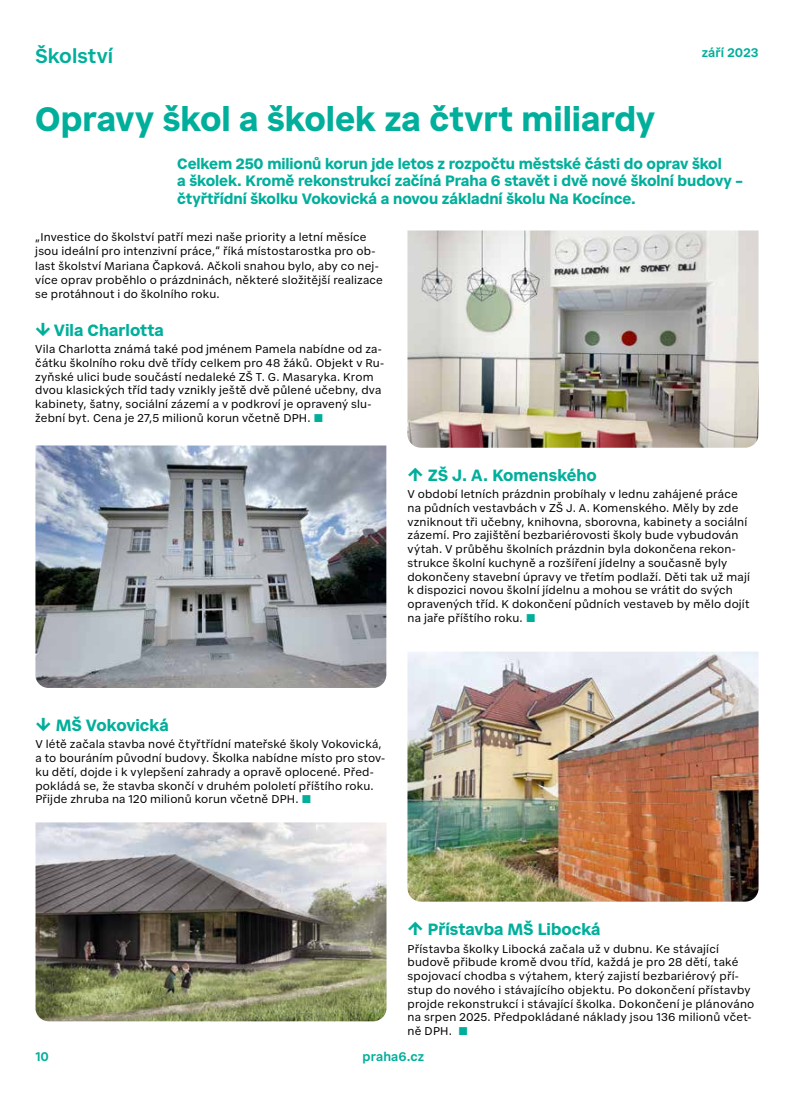
<style>
.page{position:relative;width:794px;height:1110px;background:#fff}
.page>*{position:absolute;margin:0;border:0;box-sizing:border-box;transform-origin:0 0}
.t1{font:700 33.75px "Civil Premium";color:#00af9b}
.t2{font:600 20px "Civil Premium";color:#00af9b}
.t3{font:700 16.25px "Civil Premium";color:#00af9b}
.t4{font:700 15px/17.5px "Civil Premium";letter-spacing:-.005em;color:#00af9b}
.t5{font:600 12.5px "Civil Premium";letter-spacing:.01em;color:#00af9b}
.t6{font:11.25px/13.8px "Civil Premium";letter-spacing:.015em;color:#000}
.s1{font-size:18.75px}
.s2{color:#00af9b}
</style>
<div class="page">
<img style="left:35px;top:445px;width:351px;height:242px">
<img style="left:36px;top:822px;width:350px;height:198px">
<img style="left:407px;top:230px;width:351px;height:217px">
<img style="left:407px;top:651px;width:351px;height:250px">
<h2 class="t2" style="left:35px;top:41px;width:79px">Školství</h2>
<p class="t5" style="left:701px;top:43px;width:58px">září 2023</p>
<h1 class="t1" style="left:35px;top:94px;width:621px">Opravy škol a školek za čtvrt miliardy</h1>
<h3 class="t4" style="left:177px;top:153px;width:567px">Celkem 250 milionů korun jde letos z rozpočtu městské části do oprav škol<br>a školek. Kromě rekonstrukcí začíná Praha 6 stavět i dvě nové školní budovy – čtyřtřídní školku Vokovická a novou základní školu Na Kocínce.</h3>
<p class="t6" style="left:35px;top:229px;width:349px;line-height:14.1px">„Investice do školství patří mezi naše priority a letní měsíce jsou ideální pro intenzivní práce,“ říká místostarostka pro ob&shy;last školství Mariana Čapková. Ačkoli snahou bylo, aby co nej&shy;více oprav proběhlo o prázdninách, některé složitější realizace se protáhnout i do školního roku.</p>
<h3 class="t3" style="left:35px;top:317px;width:130px"><span class="s1">↓</span> Vila Charlotta</h3>
<p class="t6" style="left:35px;top:341px;width:350px">Vila Charlotta známá také pod jménem Pamela nabídne od za&shy;čátku školního roku dvě třídy celkem pro 48 žáků. Objekt v Ru&shy;zyňské ulici bude součástí nedaleké ZŠ T. G. Masaryka. Krom dvou klasických tříd tady vznikly ještě dvě půlené učebny, dva kabinety, šatny, sociální zázemí a v podkroví je opravený slu&shy;žební byt. Cena je 27,5 milionů korun včetně DPH. <span class="s2">■</span></p>
<h3 class="t3" style="left:407px;top:462px;width:191px"><span class="s1">↑</span> ZŠ J. A. Komenského</h3>
<p class="t6" style="left:407px;top:486px;width:344px">V období letních prázdnin probíhaly v lednu zahájené práce na půdních vestavbách v ZŠ J. A. Komenského. Měly by zde vzniknout tři učebny, knihovna, sborovna, kabinety a sociální zázemí. Pro zajištění bezbariérovosti školy bude vybudován výtah. V průběhu školních prázdnin byla dokončena rekon&shy;strukce školní kuchyně a rozšíření jídelny a současně byly dokončeny stavební úpravy ve třetím podlaží. Děti tak už mají k dispozici novou školní jídelnu a mohou se vrátit do svých opravených tříd. K dokončení půdních vestaveb by mělo dojít na jaře příštího roku. <span class="s2">■</span></p>
<h3 class="t3" style="left:35px;top:713px;width:135px"><span class="s1">↓</span> MŠ Vokovická</h3>
<p class="t6" style="left:35px;top:736px;width:351px">V létě začala stavba nové čtyřtřídní mateřské školy Vokovická, a to bouráním původní budovy. Školka nabídne místo pro stov&shy;ku dětí, dojde i k vylepšení zahrady a opravě oplocené. Před&shy;pokládá se, že stavba skončí v druhém pololetí příštího roku.<br>Přijde zhruba na 120 milionů korun včetně DPH. <span class="s2">■</span></p>
<h3 class="t3" style="left:407px;top:917px;width:195px"><span class="s1">↑</span> Přístavba MŠ Libocká</h3>
<p class="t6" style="left:407px;top:940px;width:348px">Přístavba školky Libocká začala už v dubnu. Ke stávající budově přibude kromě dvou tříd, každá je pro 28 dětí, také spojovací chodba s výtahem, který zajistí bezbariérový pří&shy;stup do nového i stávajícího objektu. Po dokončení přístavby projde rekonstrukcí i stávající školka. Dokončení je plánováno na srpen 2025. Předpokládané náklady jsou 136 milionů včet&shy;ně DPH. <span class="s2">■</span></p>
<p class="t5" style="left:35px;top:1047px;width:15px">10</p>
<p class="t5" style="left:363px;top:1047px;width:63px">praha6.cz</p>
</div>
